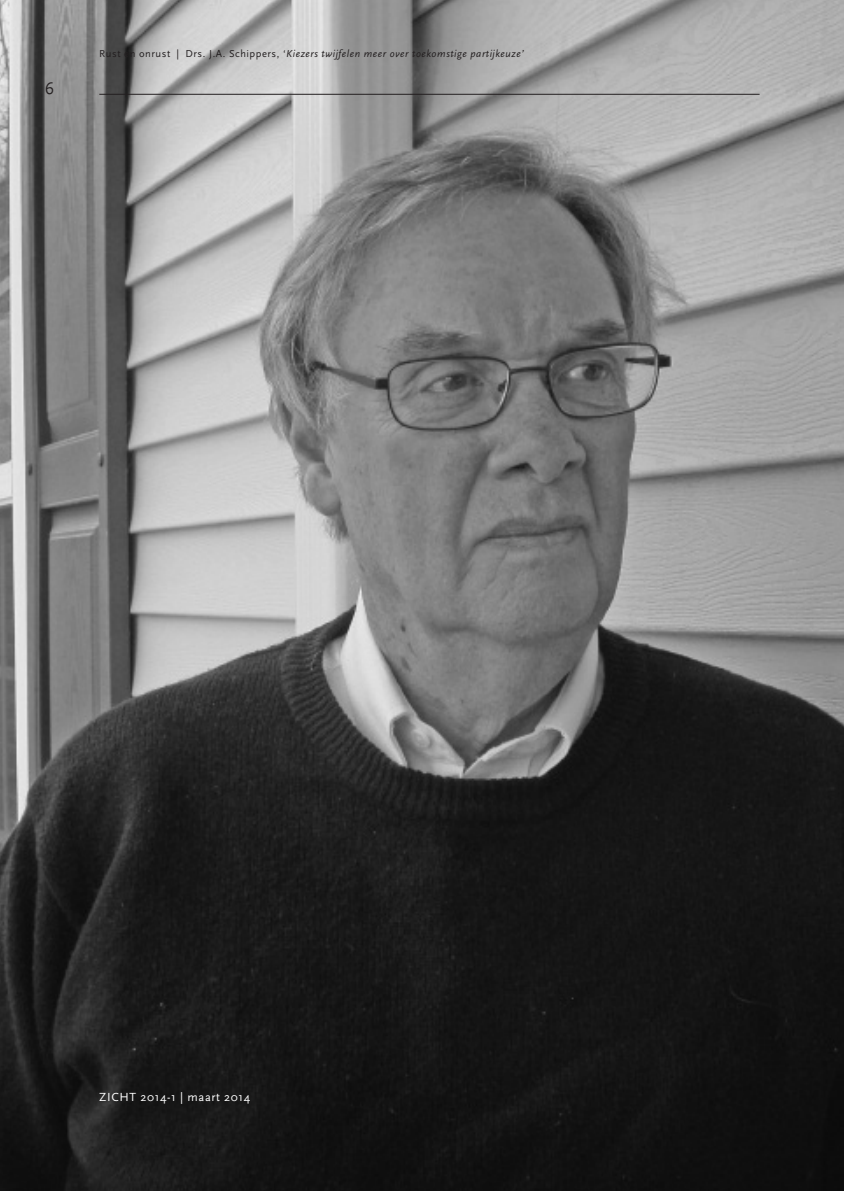
<style>
.page{position:relative;width:844px;height:1191px;background:#fff}
.page>*{position:absolute;margin:0;border:0;box-sizing:border-box;transform-origin:0 0}
.t1{font:17.5px "Scala Sans";color:#231f20}
.t2{font:12.25px "Scala Sans";letter-spacing:.05em;color:#fff}
.t3{font:italic 10.5px "Scala Sans";letter-spacing:.05em;color:#231f20}
.s1{font-style:normal}
</style>
<div class="page">
<img style="left:0;top:0;width:843px;height:1191px">
<hr style="left:99px;top:94px;width:660px;height:1px;background:#231f20">
<h1 class="t1" style="left:45px;top:83px;width:11px">6</h1>
<p class="t3" style="left:99px;top:50px;width:426px"><span class="s1">Rust en onrust | Drs. J.A. Schippers, ‘</span>Kiezers twijfelen meer over toekomstige partijkeuze’</p>
<p class="t2" style="left:99px;top:1092px;width:152px">ZICHT 2014-1 | maart 2014</p>
</div>
